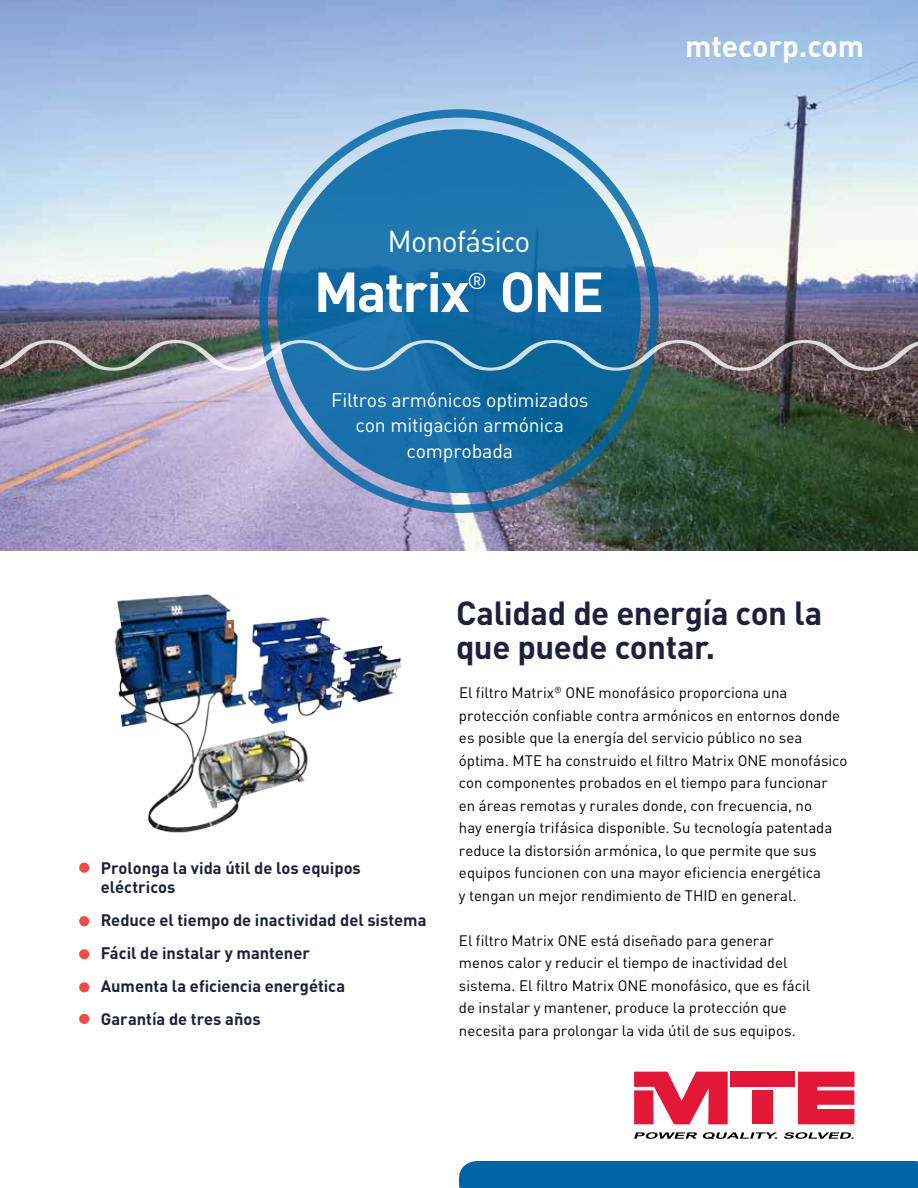
<style>
.page{position:relative;width:918px;height:1188px;background:#fff}
.page>*{position:absolute;margin:0;border:0;box-sizing:border-box;transform-origin:0 0}
.t1{font:700 55.5px "DINOT";letter-spacing:-.035em;color:#fff}
.t2{font:700 33px/33.2px "DINOT";letter-spacing:-.015em;color:#1e213e}
.t3{font:700 30px "DINOT";color:#fff}
.t4{font:30px "DINOT";letter-spacing:-.03em;color:#fff}
.t5{font:22.8px "DINOT";color:#fff}
.t6{font:19.5px/25.5px "DINOT";letter-spacing:-.01em;color:#fff;text-align:center}
.t7{font:700 16.5px/33px "DINOT";color:#1e213e}
.t8{font:15px/22.5px "DINOT";color:#000}
</style>
<div class="page">
<img style="left:0;top:0;width:918px;height:551px">
<div style="left:79px;top:863px;width:10px;height:10px;background:#f04b45;border-radius:50%"></div>
<div style="left:79px;top:916px;width:10px;height:10px;background:#f04b45;border-radius:50%"></div>
<div style="left:79px;top:949px;width:10px;height:10px;background:#f04b45;border-radius:50%"></div>
<div style="left:79px;top:982px;width:10px;height:10px;background:#f04b45;border-radius:50%"></div>
<div style="left:79px;top:1014px;width:10px;height:10px;background:#f04b45;border-radius:50%"></div>
<div style="left:459px;top:1161px;width:459px;height:27px;background:#0065a4"></div>
<img style="left:114px;top:594px;width:288px;height:239px">
<svg style="left:277px;top:129px;width:364px;height:364px;background:#166fa7"></svg>
<svg style="left:0;top:340px;width:918px;height:31px;background:#5a7589"></svg>
<svg style="left:798px;top:1072px;width:57px;height:52px;background:#e5304c"></svg>
<svg style="left:634px;top:1072px;width:94px;height:52px"></svg>
<div style="left:753px;top:1090px;width:20px;height:34px;background:#e31837"></div>
<div style="left:731px;top:1072px;width:64px;height:15px;background:#e31837"></div>
<svg style="left:634px;top:1132px;width:63px;height:7px"></svg>
<svg style="left:703px;top:1132px;width:74px;height:7px"></svg>
<svg style="left:784px;top:1132px;width:70px;height:7px"></svg>
<h3 class="t4" style="left:388px;top:222px;width:144px">Monofásico</h3>
<h1 class="t1" style="left:314px;top:256px;width:157px">Matrix</h1>
<h3 class="t5" style="left:467px;top:266px;width:22px">®</h3>
<h1 class="t1" style="left:500px;top:256px;width:106px">ONE</h1>
<h3 class="t6" style="left:331px;top:387px;width:259px">Filtros armónicos optimizados con mitigación armónica comprobada</h3>
<h3 class="t3" style="left:685px;top:26px;width:180px">mtecorp.com</h3>
<p class="t7" style="left:101px;top:857px;width:262px;line-height:19.5px">Prolonga la vida útil de los equipos eléctricos</p>
<p class="t7" style="left:101px;top:903px;width:327px">Reduce el tiempo de inactividad del sistema<br>Fácil de instalar y mantener<br>Aumenta la eficiencia energética<br>Garantía de tres años</p>
<h2 class="t2" style="left:456px;top:596px;width:368px">Calidad de energía con la que puede contar.</h2>
<p class="t8" style="left:459px;top:681px;width:390px">El filtro Matrix<sup>®</sup> ONE monofásico proporciona una protección confiable contra armónicos en entornos donde es posible que la energía del servicio público no sea óptima. MTE ha construido el filtro Matrix ONE monofásico con componentes probados en el tiempo para funcionar en áreas remotas y rurales donde, con frecuencia, no<br>hay energía trifásica disponible. Su tecnología patentada reduce la distorsión armónica, lo que permite que sus equipos funcionen con una mayor eficiencia energética<br>y tengan un mejor rendimiento de THID en general.</p>
<p class="t8" style="left:459px;top:929px;width:353px">El filtro Matrix ONE está diseñado para generar menos calor y reducir el tiempo de inactividad del sistema. El filtro Matrix ONE monofásico, que es fácil de instalar y mantener, produce la protección que necesita para prolongar la vida útil de sus equipos.</p>
</div>
